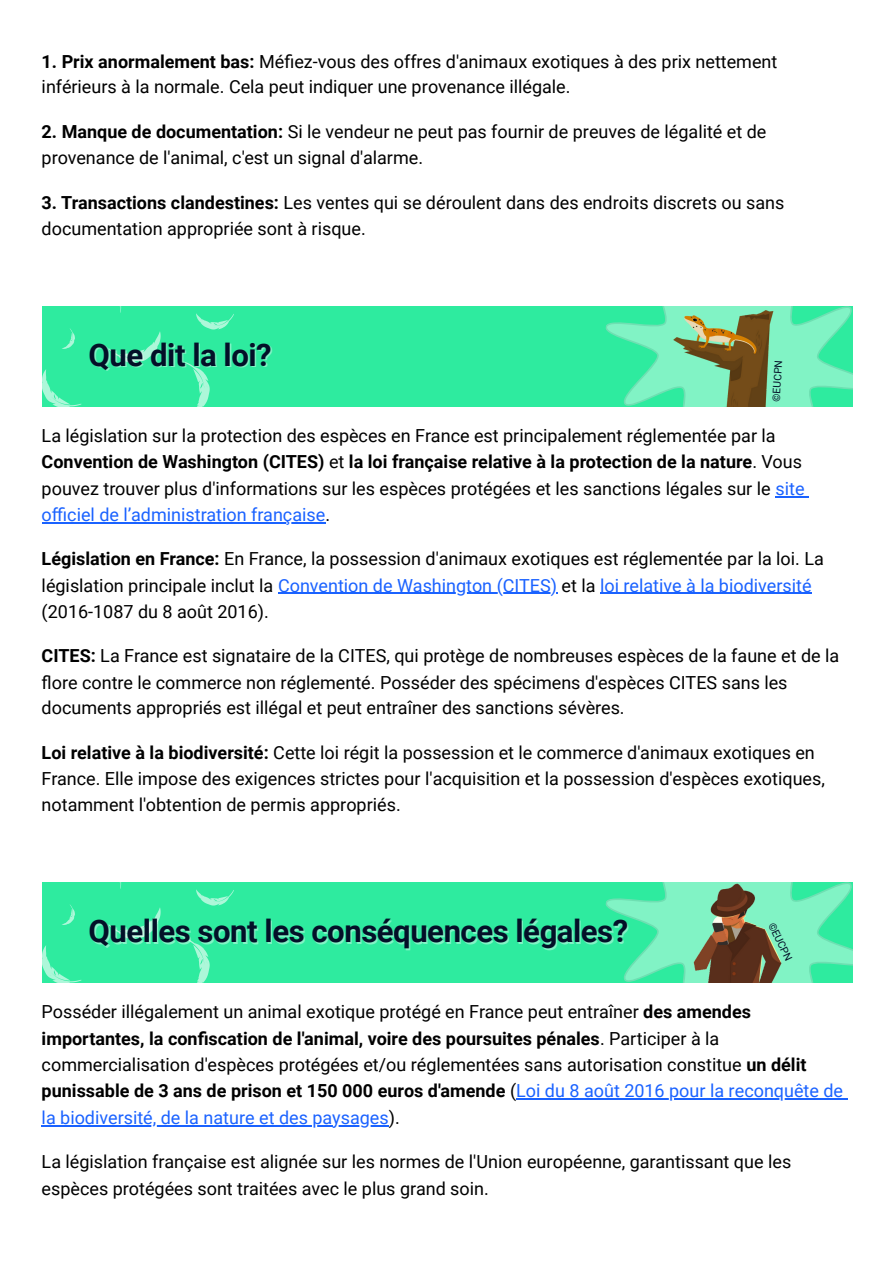
<style>
.page{position:relative;width:894px;height:1263px;background:#fff}
.page>*{position:absolute;margin:0;border:0;box-sizing:border-box;transform-origin:0 0}
.t1{font:700 31.2px "Roboto";letter-spacing:-.015em;color:#031028}
.t2{font:18px/26.4px "Roboto";color:#000}
.t3{font:10.35px "Roboto";color:#031028}
.s1{font-weight:700}
.s2{color:#1a62ff}
</style>
<div class="page">
<svg style="left:775px;top:496px;width:34px;height:1px"></svg>
<hr style="left:42px;top:522px;width:283px;height:1px;background:#1a62ff">
<hr style="left:278px;top:593px;width:279px;height:1px;background:#1a62ff">
<hr style="left:600px;top:593px;width:211px;height:1px;background:#1a62ff">
<hr style="left:516px;top:1098px;width:327px;height:1px;background:#1a62ff">
<hr style="left:42px;top:1125px;width:347px;height:1px;background:#1a62ff">
<div style="left:42px;top:306px;width:810px;height:100px;background:#2eeb9f"></div>
<svg style="left:605px;top:306px;width:247px;height:100px"></svg>
<svg style="left:42px;top:369px;width:39px;height:37px"></svg>
<svg style="left:196px;top:313px;width:38px;height:16px"></svg>
<svg style="left:183px;top:361px;width:27px;height:45px"></svg>
<svg style="left:108px;top:331px;width:52px;height:32px"></svg>
<svg style="left:62px;top:328px;width:13px;height:21px"></svg>
<img style="left:669px;top:310px;width:109px;height:96px">
<div style="left:42px;top:882px;width:810px;height:100px;background:#2eeb9f"></div>
<svg style="left:605px;top:882px;width:247px;height:100px"></svg>
<svg style="left:42px;top:945px;width:39px;height:37px"></svg>
<svg style="left:196px;top:889px;width:38px;height:16px"></svg>
<svg style="left:183px;top:937px;width:27px;height:45px"></svg>
<svg style="left:108px;top:907px;width:52px;height:32px"></svg>
<svg style="left:62px;top:904px;width:13px;height:21px"></svg>
<img style="left:679px;top:882px;width:116px;height:100px">
<h2 class="t2" style="left:42px;top:48px;width:737px;line-height:25.8px"><span class="s1">1. Prix anormalement bas:</span> Méfi ez-vous des offres d'animaux exotiques à des prix nettement inférieurs à la normale. Cela peut indiquer une provenance illégale.</h2>
<h2 class="t2" style="left:42px;top:119px;width:726px;line-height:25.8px"><span class="s1">2. Manque de documentation:</span> Si le vendeur ne peut pas fournir de preuves de légalité et de provenance de l'animal, c'est un signal d'alarme.</h2>
<h2 class="t2" style="left:42px;top:190px;width:744px;line-height:25.8px"><span class="s1">3. Transactions clandestines:</span> Les ventes qui se déroulent dans des endroits discrets ou sans documentation appropriée sont à risque.</h2>
<p class="t1" style="left:89px;top:337px;width:185px">Que dit la loi?</p>
<p class="t3" style="left:769px;top:401px;width:43px;rotate:-86deg">©EUCPN</p>
<p class="t2" style="left:42px;top:423px;width:764px">La législation sur la protection des espèces en France est principalement réglementée par la <span class="s1">Convention de Washington (CITES)</span> et <span class="s1">la loi française relative à la protection de la nature</span>. Vous pouvez trouver plus d'informations sur les espèces protégées et les sanctions légales sur le <span class="s2">site officiel de l’administration française</span>.</p>
<h2 class="t2" style="left:42px;top:545px;width:783px"><span class="s1">Législation en France:</span> En France, la possession d'animaux exotiques est réglementée par la loi. La législation principale inclut la <span class="s2">Convention de Washington (CITES)</span> et la <span class="s2">loi relative à la biodiversité </span>(2016-1087 du 8 août 2016).</h2>
<h2 class="t2" style="left:42px;top:642px;width:798px"><span class="s1">CITES:</span> La France est signataire de la CITES, qui protège de nombreuses espèces de la faune et de la flore contre le commerce non réglementé. Posséder des spécimens d'espèces CITES sans les documents appropriés est illégal et peut entraîner des sanctions sévères.</h2>
<h2 class="t2" style="left:42px;top:740px;width:784px;line-height:25.8px"><span class="s1">Loi relative à la biodiversité:</span> Cette loi régit la possession et le commerce d'animaux exotiques en<br>France. Elle impose des exigences strictes pour l'acquisition et la possession d'espèces exotiques, notamment l'obtention de permis appropriés.</h2>
<p class="t1" style="left:89px;top:913px;width:541px">Quelles sont les conséquences légales?</p>
<p class="t3" style="left:776px;top:920px;width:43px;rotate:65deg">©EUCPN</p>
<p class="t2" style="left:42px;top:999px;width:802px">Posséder illégalement un animal exotique protégé en France peut entraîner <span class="s1">des amendes importantes, la confiscation de l'animal, voire des poursuites pénales</span>. Participer à la commercialisation d'espèces protégées et/ou réglementées sans autorisation constitue <span class="s1">un délit punissable de 3 ans de prison et 150 000 euros d'amende</span> (<span class="s2">Loi du 8 août 2016 pour la reconquête de la biodiversité, de la nature et des paysages</span>).</p>
<p class="t2" style="left:42px;top:1148px;width:751px;line-height:27px">La législation française est alignée sur les normes de l'Union européenne, garantissant que les espèces protégées sont traitées avec le plus grand soin.</p>
</div>
